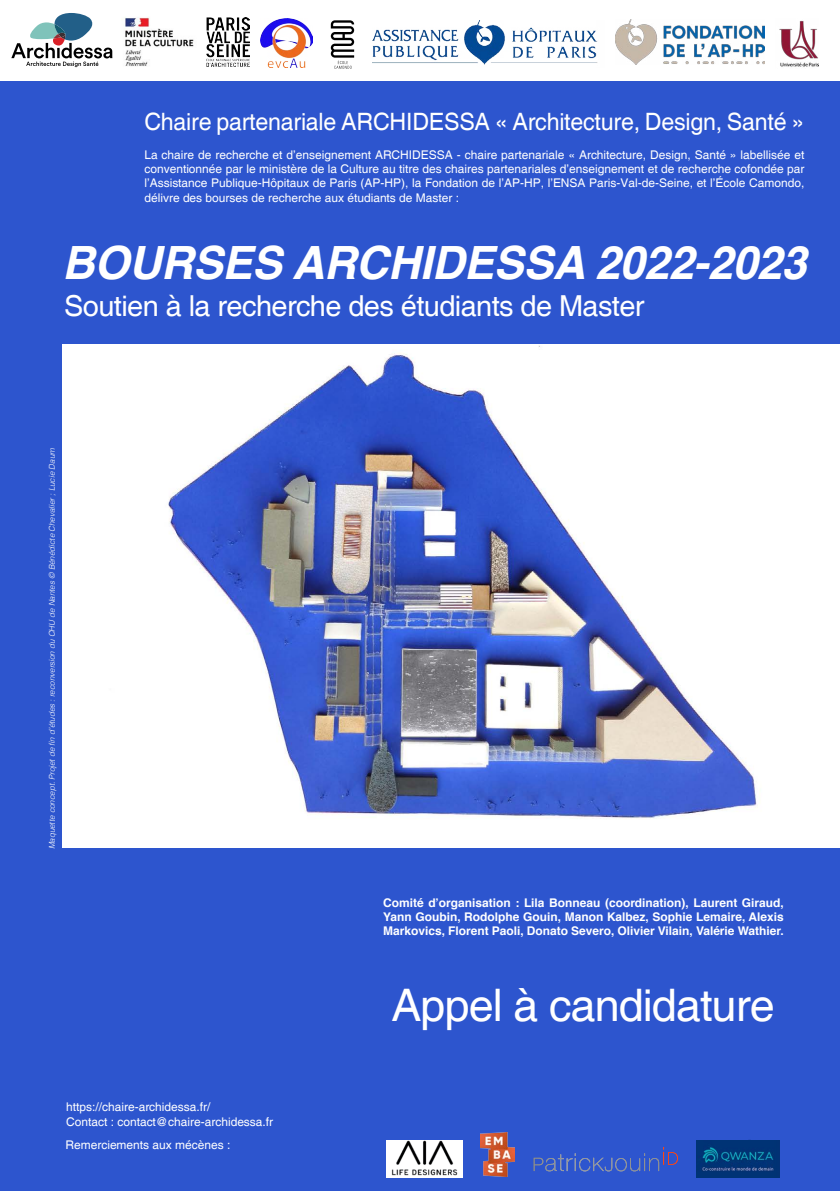
<style>
.page{position:relative;width:840px;height:1191px;background:#fff}
.page>*{position:absolute;margin:0;border:0;box-sizing:border-box;transform-origin:0 0}
.t1{font:italic 700 45.8px "Helvetica";letter-spacing:-.01em;color:#fff}
.t2{font:44.8px "Helvetica";letter-spacing:-.02em;color:#fff}
.t3{font:29px "Helvetica";letter-spacing:-.02em;color:#fff}
.t4{font:24px "Helvetica";letter-spacing:-.01em;color:#fff}
.t5{font:12px/14.4px "Helvetica";color:#fff;text-align:justify}
.t6{font:700 12px/14.4px "Helvetica";color:#fff;text-align:justify}
.t7{font:italic 300 8px "Helvetica";letter-spacing:-.01em;color:#fff}
</style>
<div class="page">
<div style="left:0;top:82px;width:839px;height:1109px;background:#2d55ce"></div>
<img style="left:480px;top:1132px;width:34px;height:44px">
<svg style="left:533px;top:1147px;width:144px;height:24px"></svg>
<img style="left:386px;top:1140px;width:76px;height:37px">
<img style="left:696px;top:1140px;width:83px;height:37px">
<img style="left:62px;top:344px;width:777px;height:503px">
<img style="left:125px;top:17px;width:69px;height:49px">
<img style="left:207px;top:18px;width:42px;height:48px">
<img style="left:260px;top:19px;width:52px;height:49px">
<svg style="left:330px;top:20px;width:24px;height:49px"></svg>
<img style="left:373px;top:20px;width:225px;height:45px">
<img style="left:615px;top:20px;width:148px;height:44px">
<img style="left:779px;top:20px;width:38px;height:47px">
<svg style="left:11px;top:13px;width:101px;height:54px"></svg>
<h3 class="t4" style="left:144px;top:107px;width:661px">Chaire partenariale ARCHIDESSA « Architecture, Design, Santé »</h3>
<p class="t5" style="left:144px;top:148px;width:661px">La chaire de recherche et d’enseignement ARCHIDESSA - chaire partenariale « Architecture, Design, Santé » labellisée et conventionnée par le ministère de la Culture au titre des chaires partenariales d’enseignement et de recherche cofondée par l’Assistance Publique-Hôpitaux de Paris (AP-HP), la Fondation de l’AP-HP, l’ENSA Paris-Val-de-Seine, et l’École Camondo, délivre des bourses de recherche aux étudiants de Master :</p>
<h1 class="t1" style="left:62px;top:225px;width:745px">BOURSES ARCHIDESSA 2022-2023</h1>
<h3 class="t3" style="left:64px;top:289px;width:581px">Soutien à la recherche des étudiants de Master</h3>
<p class="t7" style="left:45px;top:849px;width:402px;rotate:-90deg">Maquette concept. Projet de fin d’études : reconversion du CHU de Nantes © Bénédicte Chevalier ; Lucie Daum</p>
<p class="t5" style="left:66px;top:1100px;width:208px">https://chaire-archidessa.fr/<br>Contact : contact@chaire-archidessa.fr</p>
<p class="t5" style="left:65px;top:1138px;width:166px">Remerciements aux mécènes :</p>
<p class="t6" style="left:383px;top:895px;width:402px">Comité d’organisation : Lila Bonneau (coordination), Laurent Giraud, Yann Goubin, Rodolphe Gouin, Manon Kalbez, Sophie Lemaire, Alexis Markovics, Florent Paoli, Donato Severo, Olivier Vilain, Valérie Wathier.</p>
<h2 class="t2" style="left:391px;top:979px;width:384px">Appel à candidature</h2>
</div>
